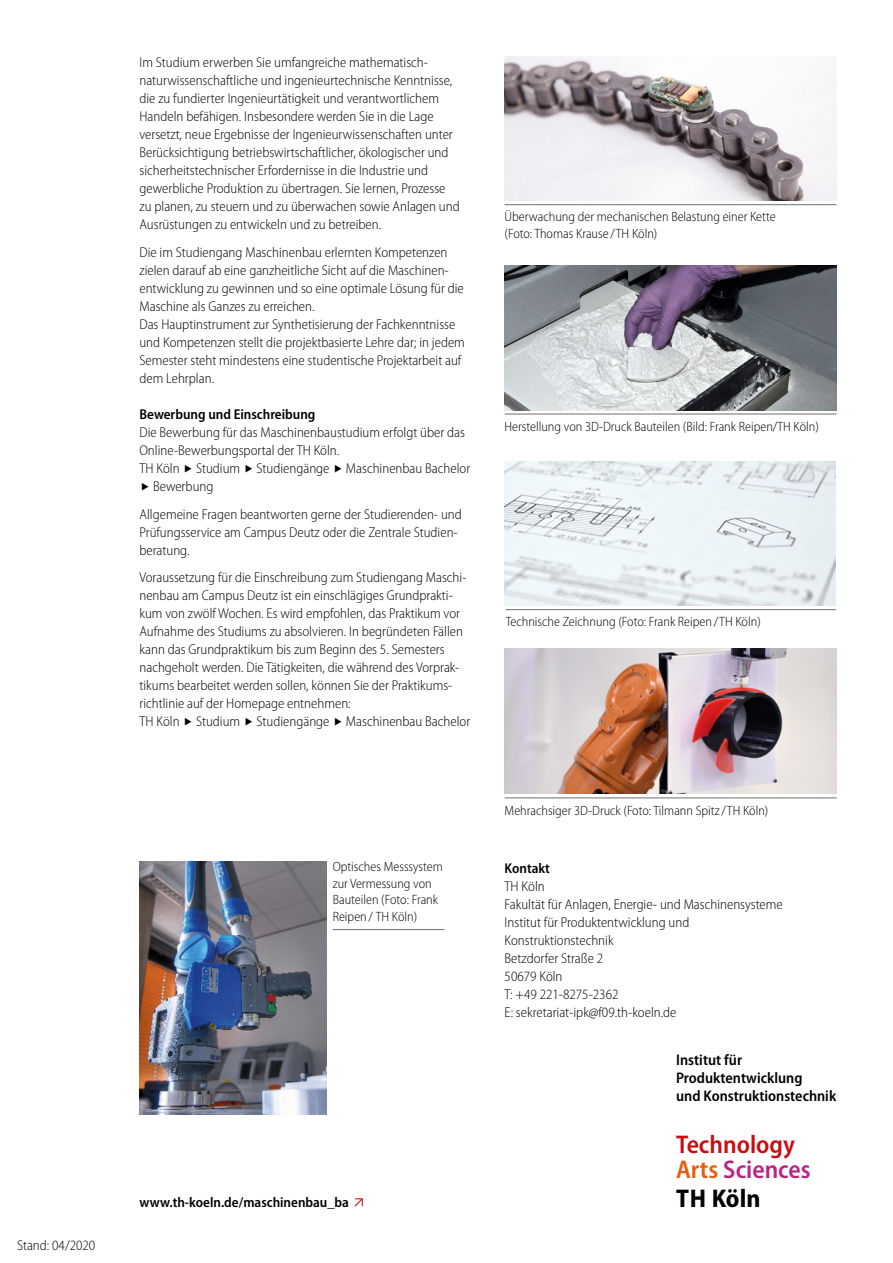
<style>
.page{position:relative;width:893px;height:1263px;background:#fff}
.page>*{position:absolute;margin:0;border:0;box-sizing:border-box;transform-origin:0 0}
.t1{font:600 semi-condensed 25.65px/25.7px "Myriad Pro";color:#c90c0f}
.t2{font:700 semi-condensed 25.65px "Myriad Pro";color:#000}
.t3{font:600 semi-condensed 15.45px/18px "Myriad Pro";color:#000}
.t4{font:300 semi-condensed 14.25px/18px "Myriad Pro";color:#000}
.t5{font:600 semi-condensed 14.25px "Myriad Pro";color:#000}
.t6{font:300 semi-condensed 13.5px/16.5px "Myriad Pro";color:#000}
.s1{color:#ea5b0b}
.s2{color:#b82585}
</style>
<div class="page">
<svg style="left:354px;top:1198px;width:9px;height:8px"></svg>
<img style="left:139px;top:861px;width:188px;height:253px">
<hr style="left:333px;top:929px;width:111px;height:1px;background:#706f6f">
<img style="left:505px;top:649px;width:331px;height:144px">
<hr style="left:505px;top:798px;width:332px;height:1px;background:#706f6f">
<img style="left:505px;top:56px;width:332px;height:145px">
<hr style="left:505px;top:204px;width:332px;height:1px;background:#706f6f">
<img style="left:505px;top:266px;width:332px;height:144px">
<hr style="left:505px;top:414px;width:332px;height:1px;background:#706f6f">
<img style="left:505px;top:461px;width:331px;height:145px">
<hr style="left:506px;top:609px;width:330px;height:1px;background:#706f6f">
<p class="t4" style="left:17px;top:1237px;width:80px">Stand: 04/2020</p>
<p class="t4" style="left:139px;top:54px;width:322px">Im Studium erwerben Sie umfangreiche mathematisch&shy;naturwissenschaftliche und ingenieurtechnische Kenntnisse, die zu fundierter Ingenieurtätigkeit und verantwortlichem Handeln befähigen. Insbesondere werden Sie in die Lage versetzt, neue Ergebnisse der Ingenieurwissenschaften unter Berücksichtigung betriebswirtschaftlicher, ökologischer und sicherheitstechnischer Erfordernisse in die Industrie und gewerbliche Produktion zu übertragen. Sie lernen, Prozesse zu planen, zu steuern und zu überwachen sowie Anlagen und Ausrüstungen zu entwickeln und zu betreiben.</p>
<p class="t4" style="left:139px;top:243px;width:327px">Die im Studiengang Maschinenbau erlernten Kompetenzen zielen darauf ab eine ganzheitliche Sicht auf die Maschinen&shy;entwicklung zu gewinnen und so eine optimale Lösung für die Maschine als Ganzes zu erreichen.<br>Das Hauptinstrument zur Synthetisierung der Fachkenntnisse und Kompetenzen stellt die projektbasierte Lehre dar; in jedem Semester steht mindestens eine studentische Projektarbeit auf dem Lehrplan.</p>
<p class="t5" style="left:139px;top:406px;width:177px">Bewerbung und Einschreibung</p>
<p class="t4" style="left:139px;top:423px;width:327px">Die Bewerbung für das Maschinenbaustudium erfolgt über das</p>
<p class="t4" style="left:139px;top:441px;width:201px">Online-Bewerbungsportal der TH Köln.</p>
<p class="t4" style="left:139px;top:459px;width:332px">TH Köln Studium Studiengänge Maschinenbau Bachelor</p>
<p class="t4" style="left:153px;top:477px;width:62px">Bewerbung</p>
<p class="t4" style="left:139px;top:505px;width:324px">Allgemeine Fragen beantworten gerne der Studierenden- und<br>Prüfungsservice am Campus Deutz oder die Zentrale Studien&shy;beratung.</p>
<p class="t4" style="left:139px;top:569px;width:332px">Voraussetzung für die Einschreibung zum Studiengang Maschi&shy;nenbau am Campus Deutz ist ein einschlägiges Grundprakti&shy;kum von zwölf Wochen. Es wird empfohlen, das Praktikum vor Aufnahme des Studiums zu absolvieren. In begründeten Fällen kann das Grundpraktikum bis zum Beginn des 5. Semesters nachgeholt werden. Die Tätigkeiten, die während des Vorprak&shy;tikums bearbeitet werden sollen, können Sie der Praktikums&shy;richtlinie auf der Homepage entnehmen:<br>TH Köln Studium Studiengänge Maschinenbau Bachelor</p>
<p class="t6" style="left:333px;top:859px;width:112px">Optisches Messsystem zur Vermessung von<br>Bauteilen (Foto: Frank<br>Reipen / TH Köln)</p>
<p class="t5" style="left:139px;top:1194px;width:211px">www.th-koeln.de/maschinenbau_ba</p>
<p class="t6" style="left:505px;top:209px;width:273px">Überwachung der mechanischen Belastung einer Kette (Foto: Thomas Krause /TH Köln)</p>
<p class="t6" style="left:505px;top:418px;width:316px">Herstellung von 3D-Druck Bauteilen (Bild: Frank Reipen/TH Köln)</p>
<p class="t6" style="left:506px;top:614px;width:257px">Technische Zeichnung (Foto: Frank Reipen /TH Köln)</p>
<p class="t6" style="left:505px;top:802px;width:265px">Mehrachsiger 3D-Druck (Foto: Tilmann Spitz/TH Köln)</p>
<p class="t5" style="left:505px;top:860px;width:47px">Kontakt</p>
<p class="t4" style="left:505px;top:877px;width:280px">TH Köln<br>Fakultät für Anlagen, Energie- und Maschinensysteme<br>Institut für Produktentwicklung und<br>Konstruktionstechnik<br>Betzdorfer Straße 2<br>50679 Köln<br>T: +49 221-8275-2362<br>E: sekretariat-ipk@f09.th-koeln.de</p>
<p class="t3" style="left:676px;top:1051px;width:162px">Institut für<br>Produktentwicklung<br>und Konstruktionstechnik</p>
<h1 class="t1" style="left:676px;top:1132px;width:136px">Technology<br><span class="s1">Arts</span> <span class="s2">Sciences</span></h1>
<h1 class="t2" style="left:676px;top:1184px;width:86px">TH Köln</h1>
</div>
